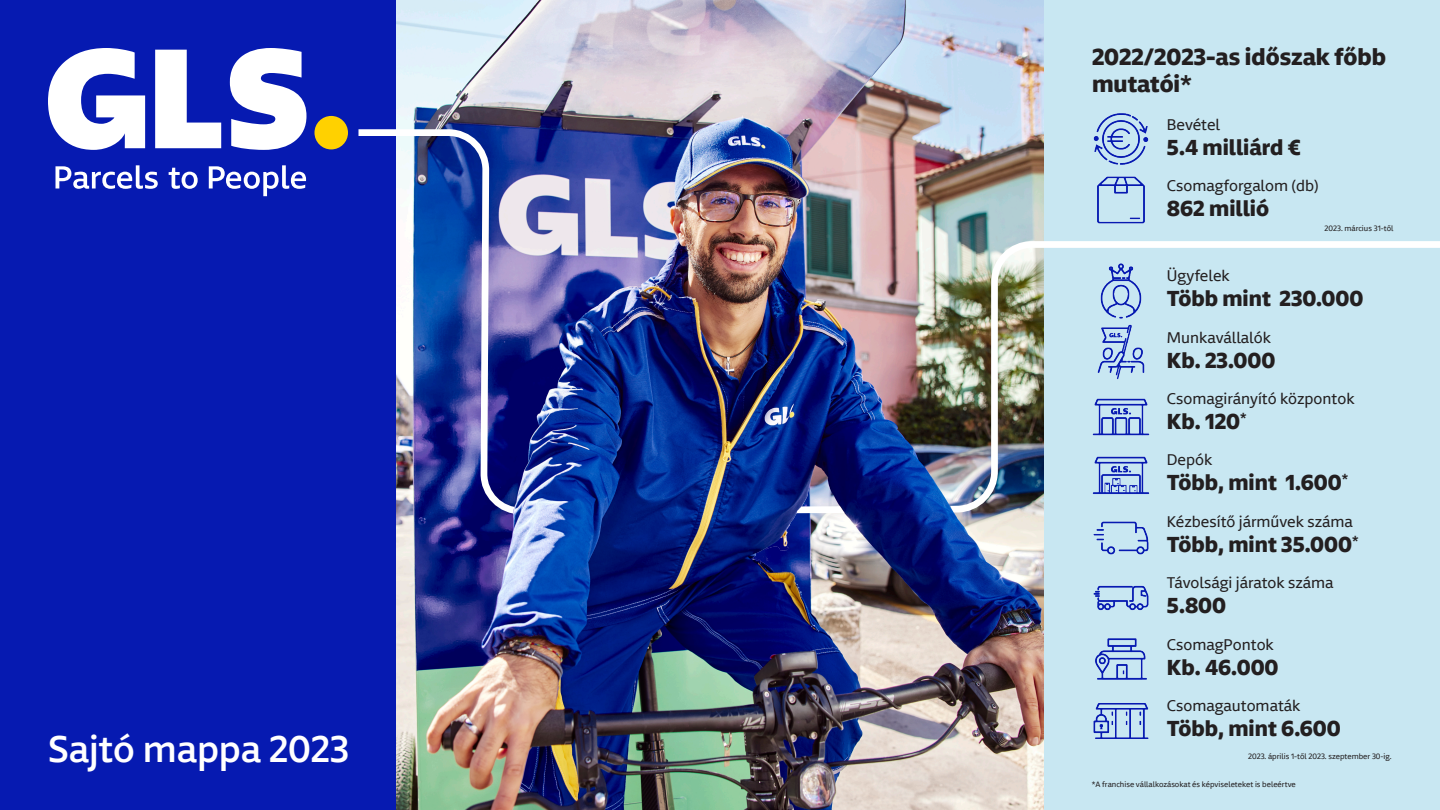
<style>
.page{position:relative;width:1440px;height:810px;background:#fff}
.page>*{position:absolute;margin:0;border:0;box-sizing:border-box;transform-origin:0 0}
.t1{font:500 36px "Newson GLSDTP";color:#fff}
.t2{font:700 22.5px/27px "Newson GLSDTP";color:#231f20}
.t3{font:700 21px "Newson GLSDTP";color:#231f20}
.t4{font:15px "Newson GLSDTP";color:#231f20}
.t5{font:7.5px "Newson GLSDTP";color:#231f20}
</style>
<div class="page">
<div style="left:1044px;top:0;width:396px;height:810px;background:#c8e7f2"></div>
<div style="left:0;top:0;width:396px;height:810px;background:#061ab1"></div>
<img style="left:396px;top:0;width:648px;height:810px">
<img style="left:358px;top:126px;width:1082px;height:390px">
<svg style="left:56px;top:165px;width:102px;height:24px"></svg>
<svg style="left:169px;top:168px;width:29px;height:21px"></svg>
<svg style="left:209px;top:165px;width:97px;height:31px"></svg>
<div style="left:314px;top:116px;width:34px;height:33px;background:#ffd100;border-radius:50%"></div>
<svg style="left:48px;top:48px;width:97px;height:102px"></svg>
<svg style="left:155px;top:50px;width:66px;height:98px"></svg>
<svg style="left:230px;top:48px;width:76px;height:102px"></svg>
<img style="left:1092px;top:113px;width:57px;height:55px">
<img style="left:1092px;top:324px;width:57px;height:57px">
<img style="left:1092px;top:509px;width:57px;height:46px">
<img style="left:1092px;top:172px;width:57px;height:57px">
<img style="left:1092px;top:389px;width:57px;height:114px">
<img style="left:1093px;top:585px;width:56px;height:26px">
<img style="left:1092px;top:262px;width:57px;height:57px">
<img style="left:1095px;top:638px;width:52px;height:42px">
<img style="left:1093px;top:703px;width:56px;height:36px">
<h1 class="t1" style="left:48px;top:717px;width:303px">Sajtó mappa 2023</h1>
<h2 class="t2" style="left:1092px;top:40px;width:295px">2022/2023-as időszak főbb mutatói*</h2>
<p class="t4" style="left:1167px;top:111px;width:55px">Bevétel</p>
<h3 class="t3" style="left:1167px;top:128px;width:135px">5.4 milliárd €</h3>
<p class="t4" style="left:1167px;top:172px;width:153px">Csomagforgalom (db)</p>
<h3 class="t3" style="left:1167px;top:189px;width:104px">862 millió</h3>
<p class="t4" style="left:1167px;top:262px;width:64px">Ügyfelek</p>
<p class="t5" style="left:1325px;top:221px;width:70px">2023. március 31-től</p>
<h3 class="t3" style="left:1167px;top:279px;width:198px">Több mint 230.000</h3>
<p class="t4" style="left:1167px;top:324px;width:106px">Munkavállalók</p>
<h3 class="t3" style="left:1167px;top:340px;width:110px">Kb. 23.000</h3>
<p class="t4" style="left:1167px;top:385px;width:189px">Csomagirányító központok</p>
<h3 class="t3" style="left:1167px;top:402px;width:81px">Kb. 120<sup>*</sup></h3>
<p class="t4" style="left:1167px;top:447px;width:47px">Depók</p>
<h3 class="t3" style="left:1167px;top:463px;width:183px">Több, mint 1.600<sup>*</sup></h3>
<p class="t4" style="left:1167px;top:508px;width:187px">Kézbesítő járművek száma</p>
<h3 class="t3" style="left:1167px;top:525px;width:193px">Több, mint 35.000<sup>*</sup></h3>
<p class="t4" style="left:1167px;top:569px;width:168px">Távolsági járatok száma</p>
<h3 class="t3" style="left:1167px;top:586px;width:61px">5.800</h3>
<p class="t4" style="left:1167px;top:631px;width:108px">CsomagPontok</p>
<h3 class="t3" style="left:1167px;top:647px;width:113px">Kb. 46.000</h3>
<p class="t4" style="left:1167px;top:693px;width:135px">Csomagautomaták</p>
<h3 class="t3" style="left:1167px;top:709px;width:175px">Több, mint 6.600</h3>
<p class="t5" style="left:1248px;top:749px;width:145px">2023. április 1-től 2023. szeptember 30-ig.</p>
<p class="t5" style="left:1092px;top:778px;width:206px">*A franchise vállalkozásokat és képviseleteket is beleértve</p>
</div>
